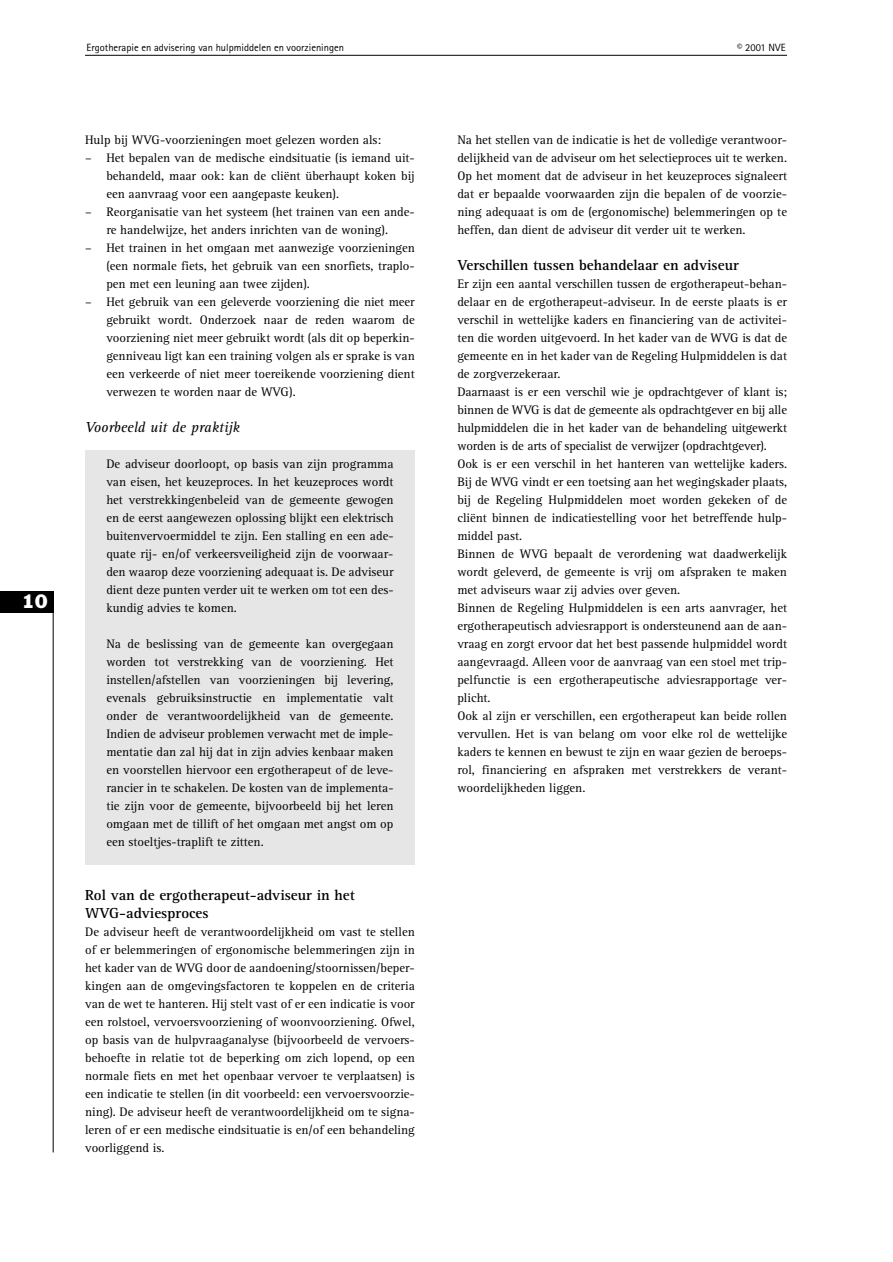
<style>
.page{position:relative;width:893px;height:1262px;background:#fff}
.page>*{position:absolute;margin:0;border:0;box-sizing:border-box;transform-origin:0 0}
.t1{font:18px "Franklin Gothic";color:#fff}
.t2{font:700 15px/18px "Rotis Serif";color:#000}
.t3{font:italic 15px "Rotis Serif";color:#000}
.t4{font:12.75px/18px "Rotis Serif";color:#000;text-align:justify}
.t5{font:10.5px "Rotis Sans Serif";color:#000}
</style>
<div class="page">
<div style="left:85px;top:450px;width:330px;height:414px;background:#e6e6e6"></div>
<hr style="left:85px;top:55px;width:702px;height:1px;background:#000">
<div style="left:0;top:591px;width:53px;height:21px;background:#000"></div>
<hr style="left:53px;top:591px;width:1px;height:561px;background:#000">
<h1 class="t1" style="left:22px;top:594px;width:27px">10</h1>
<p class="t5" style="left:87px;top:44px;width:259px">Ergotherapie en advisering van hulpmiddelen en voorzieningen</p>
<p class="t5" style="left:737px;top:44px;width:50px">© 2001 NVE</p>
<p class="t4" style="left:85px;top:132px;width:298px">Hulp bij WVG-voorzieningen moet gelezen worden als:</p>
<p class="t4" style="left:106px;top:150px;width:310px;text-indent:-21px">– Het bepalen van de medische eindsituatie (is iemand uit&shy;behandeld, maar ook: kan de cliënt überhaupt koken bij een aanvraag voor een aangepaste keuken).</p>
<p class="t4" style="left:85px;top:204px;width:331px;text-align:center">– Reorganisatie van het systeem (het trainen van een ande&shy;re handelwijze, het anders inrichten van de woning).</p>
<p class="t4" style="left:106px;top:240px;width:310px;text-indent:-21px">– Het trainen in het omgaan met aanwezige voorzieningen (een normale fiets, het gebruik van een snorfiets, traplo&shy;pen met een leuning aan twee zijden).</p>
<p class="t4" style="left:106px;top:294px;width:310px;text-indent:-21px">– Het gebruik van een geleverde voorziening die niet meer gebruikt wordt. Onderzoek naar de reden waarom de voorziening niet meer gebruikt wordt (als dit op beperkin&shy;genniveau ligt kan een training volgen als er sprake is van een verkeerde of niet meer toereikende voorziening dient verwezen te worden naar de WVG).</p>
<p class="t3" style="left:85px;top:422px;width:156px">Voorbeeld uit de praktijk</p>
<p class="t4" style="left:106px;top:456px;width:289px">De adviseur doorloopt, op basis van zijn programma van eisen, het keuzeproces. In het keuzeproces wordt het verstrekkingenbeleid van de gemeente gewogen en de eerst aangewezen oplossing blijkt een elektrisch buitenvervoermiddel te zijn. Een stalling en een ade&shy;quate rij- en/of verkeersveiligheid zijn de voorwaar&shy;den waarop deze voorziening adequaat is. De adviseur dient deze punten verder uit te werken om tot een des&shy;kundig advies te komen.</p>
<p class="t4" style="left:106px;top:636px;width:289px">Na de beslissing van de gemeente kan overgegaan worden tot verstrekking van de voorziening. Het instellen/afstellen van voorzieningen bij levering, evenals gebruiksinstructie en implementatie valt onder de verantwoordelijkheid van de gemeente.<br>Indien de adviseur problemen verwacht met de imple&shy;mentatie dan zal hij dat in zijn advies kenbaar maken en voorstellen hiervoor een ergotherapeut of de leve&shy;rancier in te schakelen. De kosten van de implementa&shy;tie zijn voor de gemeente, bijvoorbeeld bij het leren omgaan met de tillift of het omgaan met angst om op een stoeltjes-traplift te zitten.</p>
<p class="t2" style="left:85px;top:887px;width:271px">Rol van de ergotherapeut-adviseur in het<br>WVG-adviesproces</p>
<p class="t4" style="left:85px;top:924px;width:331px">De adviseur heeft de verantwoordelijkheid om vast te stellen of er belemmeringen of ergonomische belemmeringen zijn in het kader van de WVG door de aandoening/stoornissen/beper&shy;kingen aan de omgevingsfactoren te koppelen en de criteria van de wet te hanteren. Hij stelt vast of er een indicatie is voor een rolstoel, vervoersvoorziening of woonvoorziening. Ofwel, op basis van de hulpvraaganalyse (bijvoorbeeld de vervoers&shy;behoefte in relatie tot de beperking om zich lopend, op een normale fiets en met het openbaar vervoer te verplaatsen) is een indicatie te stellen (in dit voorbeeld: een vervoersvoorzie&shy;ning). De adviseur heeft de verantwoordelijkheid om te signa&shy;leren of er een medische eindsituatie is en/of een behandeling voorliggend is.</p>
<p class="t4" style="left:457px;top:132px;width:331px">Na het stellen van de indicatie is het de volledige verantwoor&shy;delijkheid van de adviseur om het selectieproces uit te werken.<br>Op het moment dat de adviseur in het keuzeproces signaleert dat er bepaalde voorwaarden zijn die bepalen of de voorzie&shy;ning adequaat is om de (ergonomische) belemmeringen op te heffen, dan dient de adviseur dit verder uit te werken.</p>
<p class="t2" style="left:457px;top:257px;width:283px">Verschillen tussen behandelaar en adviseur</p>
<p class="t4" style="left:457px;top:276px;width:331px;text-align:left">Er zijn een aantal verschillen tussen de ergotherapeut-behan&shy;delaar en de ergotherapeut-adviseur. In de eerste plaats is er verschil in wettelijke kaders en financiering van de activitei&shy;ten die worden uitgevoerd. In het kader van de WVG is dat de gemeente en in het kader van de Regeling Hulpmiddelen is dat de zorgverzekeraar.<br>Daarnaast is er een verschil wie je opdrachtgever of klant is; binnen de WVG is dat de gemeente als opdrachtgever en bij alle hulpmiddelen die in het kader van de behandeling uitgewerkt worden is de arts of specialist de verwijzer (opdrachtgever).<br>Ook is er een verschil in het hanteren van wettelijke kaders.<br>Bij de WVG vindt er een toetsing aan het wegingskader plaats, bij de Regeling Hulpmiddelen moet worden gekeken of de cliënt binnen de indicatiestelling voor het betreffende hulp&shy;middel past.<br>Binnen de WVG bepaalt de verordening wat daadwerkelijk wordt geleverd, de gemeente is vrij om afspraken te maken met adviseurs waar zij advies over geven.<br>Binnen de Regeling Hulpmiddelen is een arts aanvrager, het ergotherapeutisch adviesrapport is ondersteunend aan de aan&shy;vraag en zorgt ervoor dat het best passende hulpmiddel wordt aangevraagd. Alleen voor de aanvraag van een stoel met trip&shy;pelfunctie is een ergotherapeutische adviesrapportage ver&shy;plicht.<br>Ook al zijn er verschillen, een ergotherapeut kan beide rollen vervullen. Het is van belang om voor elke rol de wettelijke kaders te kennen en bewust te zijn en waar gezien de beroeps&shy;rol, financiering en afspraken met verstrekkers de verant&shy;woordelijkheden liggen.</p>
</div>
